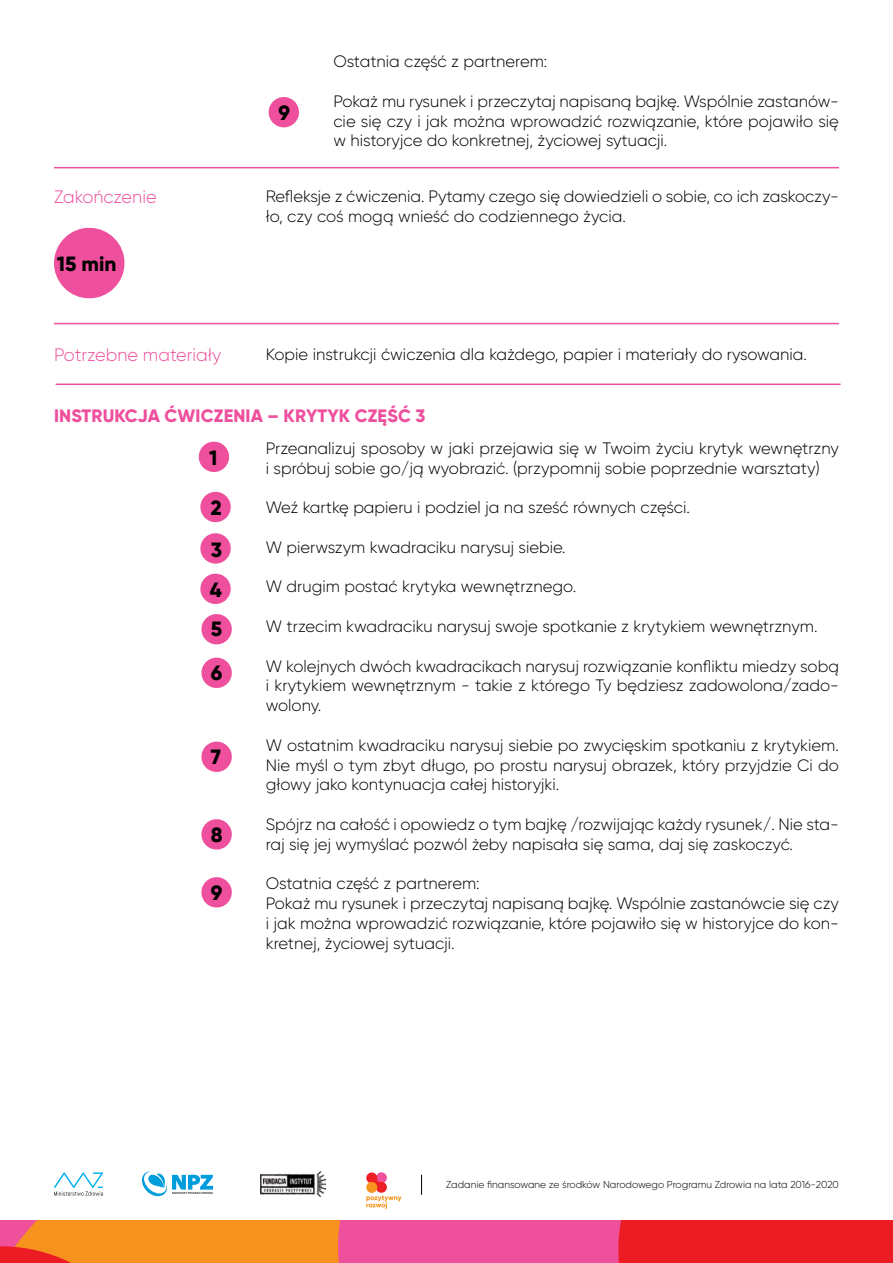
<style>
.page{position:relative;width:893px;height:1263px;background:#fff}
.page>*{position:absolute;margin:0;border:0;box-sizing:border-box;transform-origin:0 0}
.t1{font:800 20.7px/40.3px "Gilroy";color:#000;text-align:justify}
.t2{font:800 18px "Gilroy";letter-spacing:.01em;color:#ee509d}
.t3{font:300 18px "Gilroy";color:#ee509d}
.t4{font:300 16.5px/19.8px "Gilroy";color:#000}
.t5{font:300 10.05px "Gilroy";color:#000}
</style>
<div class="page">
<svg style="left:366px;top:1172px;width:35px;height:37px"></svg>
<svg style="left:54px;top:1172px;width:49px;height:24px"></svg>
<svg style="left:142px;top:1171px;width:71px;height:25px"></svg>
<img style="left:261px;top:1171px;width:64px;height:26px">
<svg style="left:421px;top:1175px;width:1px;height:20px"></svg>
<svg style="left:0;top:1220px;width:893px;height:43px;background:#f0554a"></svg>
<svg style="left:268px;top:97px;width:31px;height:31px"></svg>
<hr style="left:54px;top:167px;width:785px;height:1px;background:#ee509d">
<svg style="left:54px;top:227px;width:71px;height:72px"></svg>
<hr style="left:54px;top:323px;width:785px;height:1px;background:#ee509d">
<hr style="left:56px;top:384px;width:785px;height:1px;background:#ee509d">
<svg style="left:198px;top:441px;width:32px;height:31px"></svg>
<svg style="left:200px;top:491px;width:31px;height:32px"></svg>
<svg style="left:200px;top:533px;width:31px;height:31px"></svg>
<svg style="left:200px;top:573px;width:31px;height:31px"></svg>
<svg style="left:201px;top:614px;width:31px;height:31px"></svg>
<svg style="left:201px;top:657px;width:31px;height:31px"></svg>
<svg style="left:201px;top:741px;width:31px;height:31px"></svg>
<svg style="left:201px;top:819px;width:31px;height:31px"></svg>
<svg style="left:201px;top:877px;width:31px;height:31px"></svg>
<p class="t3" style="left:54px;top:186px;width:104px">Zakończenie</p>
<p class="t1" style="left:57px;top:244px;width:61px">15 MIN</p>
<p class="t1" style="left:278px;top:93px;width:13px">9</p>
<p class="t4" style="left:333px;top:51px;width:215px">Ostatnia część z partnerem:</p>
<p class="t4" style="left:333px;top:91px;width:507px;text-align:justify">Pokaż mu rysunek i przeczytaj napisaną bajkę. Wspólnie zastanów&shy;cie się czy i jak można wprowadzić rozwiązanie, które pojawiło się w historyjce do konkretnej, życiowej sytuacji.</p>
<p class="t4" style="left:266px;top:186px;width:575px">Refleksje z ćwiczenia. Pytamy czego się dowiedzieli o sobie, co ich zaskoczy&shy;ło, czy coś mogą wnieść do codziennego życia.</p>
<p class="t3" style="left:54px;top:344px;width:169px">Potrzebne materiały</p>
<p class="t4" style="left:266px;top:344px;width:543px">Kopie instrukcji ćwiczenia dla każdego, papier i materiały do rysowania.</p>
<p class="t2" style="left:54px;top:404px;width:72px">INSTRUKCJ</p>
<p class="t2" style="left:148px;top:404px;width:148px">A ĆWICZENIA – KRYTYK</p>
<p class="t2" style="left:355px;top:404px;width:13px">CZĘŚĆ</p>
<p class="t2" style="left:415px;top:404px;width:11px">3</p>
<p class="t1" style="left:209px;top:438px;width:10px">1</p>
<p class="t1" style="left:210px;top:488px;width:14px">2<br>3<br>4<br>5</p>
<p class="t1" style="left:211px;top:652px;width:13px">6</p>
<p class="t4" style="left:266px;top:438px;width:575px">Przeanalizuj sposoby w jaki przejawia się w Twoim życiu krytyk wewnętrzny i spróbuj sobie go/ją wyobrazić. (przypomnij sobie poprzednie warsztaty)</p>
<p class="t4" style="left:266px;top:497px;width:426px">Weź kartkę papieru i podziel ja na sześć równych części.</p>
<p class="t4" style="left:266px;top:537px;width:301px">W pierwszym kwadraciku narysuj siebie.</p>
<p class="t4" style="left:266px;top:576px;width:312px">W drugim postać krytyka wewnętrznego.</p>
<p class="t4" style="left:266px;top:616px;width:553px">W trzecim kwadraciku narysuj swoje spotkanie z krytykiem wewnętrznym.</p>
<p class="t4" style="left:266px;top:656px;width:575px;text-align:justify">W kolejnych dwóch kwadracikach narysuj rozwiązanie konfliktu miedzy sobą i krytykiem wewnętrznym - takie z którego Ty będziesz zadowolona/zado&shy;wolony.</p>
<p class="t4" style="left:266px;top:735px;width:575px;text-align:justify">W ostatnim kwadraciku narysuj siebie po zwycięskim spotkaniu z krytykiem.<br>Nie myśl o tym zbyt długo, po prostu narysuj obrazek, który przyjdzie Ci do głowy jako kontynuacja całej historyjki.</p>
<p class="t4" style="left:266px;top:814px;width:575px">Spójrz na całość i opowiedz o tym bajkę /rozwijając każdy rysunek/. Nie sta&shy;raj się jej wymyślać pozwól żeby napisała się sama, daj się zaskoczyć.</p>
<p class="t4" style="left:266px;top:873px;width:575px">Ostatnia część z partnerem:<br>Pokaż mu rysunek i przeczytaj napisaną bajkę. Wspólnie zastanówcie się czy i jak można wprowadzić rozwiązanie, które pojawiło się w historyjce do kon&shy;kretnej, życiowej sytuacji.</p>
<p class="t1" style="left:211px;top:736px;width:12px">7</p>
<p class="t1" style="left:211px;top:814px;width:13px">8</p>
<p class="t1" style="left:211px;top:872px;width:13px">9</p>
<p class="t5" style="left:446px;top:1178px;width:394px">Zadanie finansowane ze środków Narodowego Programu Zdrowia na lata 2016-2020</p>
</div>
